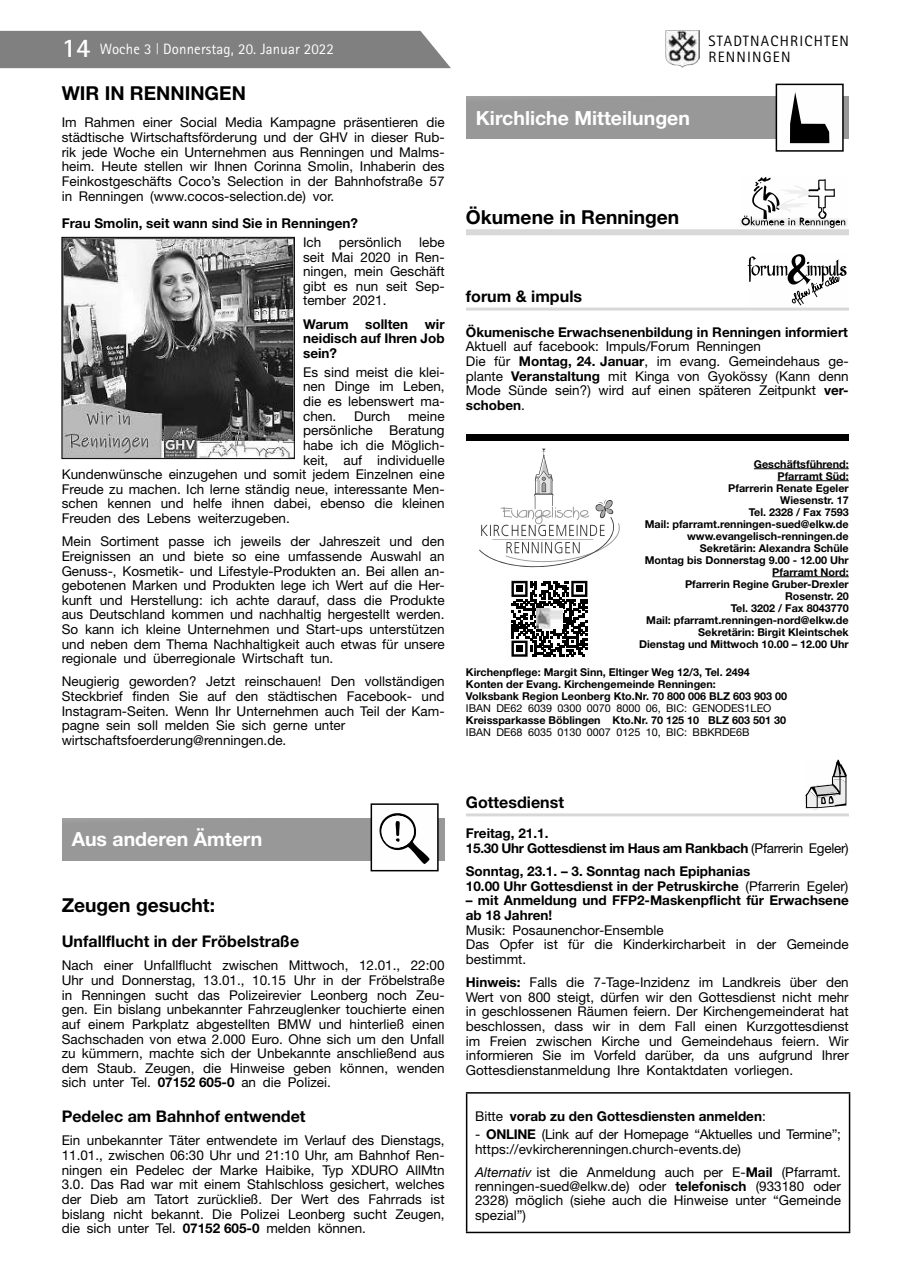
<style>
.page{position:relative;width:902px;height:1280px;background:#fff}
.page>*{position:absolute;margin:0;border:0;box-sizing:border-box;transform-origin:0 0}
.t1{font:700 27px "Rotis Sans Serif";color:#fff}
.t2{font:700 19.5px "Helvetica Neue";color:#fff}
.t3{font:700 19.2px "Helvetica Neue";color:#000}
.t4{font:700 16.05px "Helvetica Neue";color:#000}
.t5{font:15px "Rotis Sans Serif";letter-spacing:.01em;color:#fff}
.t6{font:15px "Rotis Sans Serif";letter-spacing:.08em;color:#000}
.t7{font:13.5px/14.7px "Helvetica Neue";color:#000;text-align:justify}
.t8{font:700 13.5px/14.7px "Helvetica Neue";color:#000}
.t9{font:13.5px/14.4px "Helvetica Neue";letter-spacing:-.02em;color:#000}
.t10{font:700 13.5px/14.7px "Helvetica Neue";letter-spacing:-.02em;color:#000}
.t11{font:700 10.8px/12px "Helvetica Neue";color:#000;text-align:right}
.t12{font:10.8px "Helvetica Neue";color:#000}
.s1{font-family:"Helvetica Neue";font-weight:300}
.s2{font-weight:700}
.s3{font-weight:400}
.s4{font-style:italic}
</style>
<div class="page">
<div style="left:0;top:31px;width:451px;height:37px;background:#808080"></div>
<img style="left:665px;top:30px;width:34px;height:38px">
<img style="left:64px;top:239px;width:228px;height:218px">
<div style="left:62px;top:237px;width:232px;height:222px;border:1px solid #000"></div>
<div style="left:62px;top:818px;width:382px;height:42px;background:#989898"></div>
<div style="left:371px;top:804px;width:67px;height:67px;background:#fefefe"></div>
<div style="left:370px;top:803px;width:68px;height:68px;border:2px solid #000"></div>
<svg style="left:369px;top:807px;width:60px;height:57px"></svg>
<div style="left:466px;top:96px;width:382px;height:43px;background:#989898"></div>
<div style="left:776px;top:84px;width:66px;height:67px;background:#fefefe"></div>
<div style="left:775px;top:84px;width:68px;height:68px;border:2px solid #000"></div>
<svg style="left:790px;top:92px;width:39px;height:51px"></svg>
<svg style="left:740px;top:219px;width:107px;height:7px"></svg>
<svg style="left:741px;top:177px;width:104px;height:51px"></svg>
<div style="left:466px;top:229px;width:382px;height:6px;background:#d8d8d9"></div>
<hr style="left:466px;top:308px;width:382px;height:3px;background:#d8d8d9">
<svg style="left:747px;top:254px;width:100px;height:52px"></svg>
<div style="left:466px;top:434px;width:382px;height:7px;background:#000"></div>
<hr style="left:753px;top:468px;width:95px;height:1px;background:#000">
<hr style="left:777px;top:480px;width:71px;height:1px;background:#000">
<hr style="left:772px;top:576px;width:76px;height:1px;background:#000">
<svg style="left:479px;top:448px;width:141px;height:119px"></svg>
<svg style="left:511px;top:581px;width:76px;height:76px"></svg>
<div style="left:516px;top:585px;width:7px;height:7px;background:#000"></div>
<div style="left:576px;top:585px;width:6px;height:7px;background:#000"></div>
<div style="left:516px;top:645px;width:7px;height:7px;background:#000"></div>
<img style="left:536px;top:609px;width:26px;height:20px">
<svg style="left:805px;top:760px;width:41px;height:50px"></svg>
<hr style="left:466px;top:813px;width:382px;height:3px;background:#d8d8d9">
<hr style="left:466px;top:1092px;width:384px;height:1px;background:#000">
<hr style="left:466px;top:1093px;width:1px;height:139px;background:#000">
<hr style="left:848px;top:1093px;width:2px;height:139px;background:#000">
<hr style="left:466px;top:1232px;width:384px;height:1px;background:#000">
<p class="t6" style="left:708px;top:32px;width:142px">STADTNACHRICHTEN</p>
<h1 class="t1" style="left:62px;top:31px;width:30px">14</h1>
<p class="t6" style="left:708px;top:48px;width:84px">RENNINGEN</p>
<p class="t5" style="left:100px;top:40px;width:235px">Woche 3 <span class="s1">|</span> Donnerstag, 20. Januar 2022</p>
<h3 class="t3" style="left:62px;top:81px;width:186px">WIR IN RENNINGEN</h3>
<p class="t7" style="left:62px;top:115px;width:384px">Im Rahmen einer Social Media Kampagne präsentieren die städtische Wirtschaftsförderung und der GHV in dieser Rub&shy;rik jede Woche ein Unternehmen aus Renningen und Malms&shy;heim. Heute stellen wir Ihnen Corinna Smolin, Inhaberin des Feinkostgeschäfts Coco’s Selection in der Bahnhofstraße 57 in Renningen (www.cocos-selection.de) vor.</p>
<p class="t8" style="left:62px;top:216px;width:298px">Frau Smolin, seit wann sind Sie in Renningen?</p>
<p class="t7" style="left:303px;top:235px;width:20px">Ich</p>
<p class="t7" style="left:339px;top:235px;width:64px">persönlich</p>
<h2 class="t2" style="left:476px;top:106px;width:216px">Kirchliche Mitteilungen</h2>
<h3 class="t3" style="left:466px;top:205px;width:215px">Ökumene in Renningen</h3>
<p class="t7" style="left:303px;top:235px;width:143px;text-indent:116px">lebe seit Mai 2020 in Ren&shy;ningen, mein Geschäft gibt es nun seit Sep&shy;tember 2021.</p>
<p class="t8" style="left:303px;top:316px;width:143px;text-align:justify">Warum sollten wir neidisch auf Ihren Job sein?</p>
<p class="t7" style="left:303px;top:364px;width:143px">Es sind meist die klei&shy;nen Dinge im Leben, die es lebenswert ma&shy;chen.</p>
<p class="t4" style="left:466px;top:287px;width:118px">forum &amp; impuls</p>
<p class="t8" style="left:466px;top:324px;width:383px">Ökumenische Erwachsenenbildung in Renningen informiert</p>
<p class="t7" style="left:466px;top:339px;width:384px;text-align:left">Aktuell auf facebook: Impuls/Forum Renningen<br>Die für <span class="s2">Montag, 24. Januar</span>, im evang. Gemeindehaus ge&shy;plante <span class="s2">Veranstaltung</span> mit Kinga von Gyokössy (Kann denn Mode Sünde sein?) wird auf einen späteren Zeitpunkt <span class="s2">ver&shy;schoben</span>.</p>
<p class="t7" style="left:354px;top:408px;width:38px">Durch</p>
<p class="t7" style="left:408px;top:408px;width:38px">meine</p>
<p class="t7" style="left:303px;top:423px;width:143px">persönliche Beratung</p>
<p class="t7" style="left:303px;top:438px;width:143px">habe ich die Möglich-</p>
<p class="t7" style="left:303px;top:452px;width:143px">keit, auf individuelle</p>
<p class="t7" style="left:62px;top:467px;width:384px">Kundenwünsche einzugehen und somit jedem Einzelnen eine</p>
<p class="t7" style="left:62px;top:481px;width:384px">Freude zu machen. Ich lerne ständig neue, interessante Men-</p>
<p class="t7" style="left:62px;top:496px;width:384px">schen kennen und helfe ihnen dabei, ebenso die kleinen</p>
<p class="t7" style="left:62px;top:511px;width:230px">Freuden des Lebens weiterzugeben.</p>
<p class="t7" style="left:62px;top:534px;width:384px">Mein Sortiment passe ich jeweils der Jahreszeit und den Ereignissen an und biete so eine umfassende Auswahl an Genuss-, Kosmetik- und Lifestyle-Produkten an. Bei allen an&shy;gebotenen Marken und Produkten lege ich Wert auf die Her&shy;kunft und Herstellung: ich achte darauf, dass die Produkte aus Deutschland kommen und nachhaltig hergestellt werden.<br>So kann ich kleine Unternehmen und Start-ups unterstützen und neben dem Thema Nachhaltigkeit auch etwas für unsere regionale und überregionale Wirtschaft tun.</p>
<p class="t7" style="left:62px;top:674px;width:384px;text-align:left">Neugierig geworden? Jetzt reinschauen! Den vollständigen Steckbrief finden Sie auf den städtischen Facebook- und Instagram-Seiten. Wenn Ihr Unternehmen auch Teil der Kam&shy;pagne sein soll melden Sie sich gerne unter wirtschaftsfoerderung@renningen.de.</p>
<p class="t11" style="left:639px;top:458px;width:211px">Geschäftsführend:<br>Pfarramt Süd:<br>Pfarrerin Renate Egeler<br>Wiesenstr. 17<br>Tel. 2328 / Fax 7593<br>Mail: pfarramt.renningen-sued@elkw.de www.evangelisch-renningen.de<br>Sekretärin: Alexandra Schüle<br>Montag bis Donnerstag 9.00 - 12.00 Uhr<br>Pfarramt Nord:<br>Pfarrerin Regine Gruber-Drexler<br>Rosenstr. 20<br>Tel. 3202 / Fax 8043770<br>Mail: pfarramt.renningen-nord@elkw.de<br>Sekretärin: Birgit Kleintschek<br>Dienstag und Mittwoch 10.00 – 12.00 Uhr</p>
<p class="t11" style="left:466px;top:666px;width:323px;text-align:left">Kirchenpflege: Margit Sinn, Eltinger Weg 12/3, Tel. 2494<br>Konten der Evang. Kirchengemeinde Renningen:<br>Volksbank Region Leonberg Kto.Nr. 70 800 006 BLZ 603 903 00</p>
<p class="t12" style="left:466px;top:702px;width:307px">IBAN DE62 6039 0300 0070 8000 06, BIC: GENODES1LEO</p>
<p class="t11" style="left:466px;top:714px;width:322px">Kreissparkasse Böblingen Kto.Nr. 70 125 10 BLZ 603 501 30</p>
<p class="t12" style="left:466px;top:726px;width:285px">IBAN DE68 6035 0130 0007 0125 10, BIC: BBKRDE6B</p>
<h2 class="t2" style="left:72px;top:827px;width:192px">Aus anderen Ämtern</h2>
<h3 class="t3" style="left:62px;top:894px;width:155px">Zeugen gesucht:</h3>
<p class="t4" style="left:62px;top:931px;width:239px">Unfallflucht in der Fröbelstraße</p>
<p class="t7" style="left:62px;top:958px;width:384px">Nach einer Unfallflucht zwischen Mittwoch, 12.01., 22:00<br>Uhr und Donnerstag, 13.01., 10.15 Uhr in der Fröbelstraße in Renningen sucht das Polizeirevier Leonberg noch Zeu&shy;gen. Ein bislang unbekannter Fahrzeuglenker touchierte einen auf einem Parkplatz abgestellten BMW und hinterließ einen Sachschaden von etwa 2.000 Euro. Ohne sich um den Unfall zu kümmern, machte sich der Unbekannte anschließend aus dem Staub. Zeugen, die Hinweise geben können, wenden sich unter Tel. <span class="s2">07152 605-0</span> an die Polizei.</p>
<p class="t4" style="left:62px;top:1106px;width:245px">Pedelec am Bahnhof entwendet</p>
<p class="t7" style="left:62px;top:1133px;width:384px">Ein unbekannter Täter entwendete im Verlauf des Dienstags, 11.01., zwischen 06:30 Uhr und 21:10 Uhr, am Bahnhof Ren&shy;ningen ein Pedelec der Marke Haibike, Typ XDURO AllMtn 3.0. Das Rad war mit einem Stahlschloss gesichert, welches der Dieb am Tatort zurückließ. Der Wert des Fahrrads ist bislang nicht bekannt. Die Polizei Leonberg sucht Zeugen, die sich unter Tel. <span class="s2">07152 605-0</span> melden können.</p>
<p class="t4" style="left:466px;top:792px;width:100px">Gottesdienst</p>
<p class="t10" style="left:466px;top:826px;width:384px">Freitag, 21.1.<br>15.30 Uhr Gottesdienst im Haus am Rankbach <span class="s3">(Pfarrerin Egeler)</span></p>
<p class="t8" style="left:466px;top:864px;width:384px">Sonntag, 23.1. – 3. Sonntag nach Epiphanias<br>10.00 Uhr Gottesdienst in der Petruskirche <span class="s3">(Pfarrerin Egeler)</span></p>
<p class="t8" style="left:466px;top:893px;width:384px">– mit Anmeldung und FFP2-Maskenpflicht für Erwachsene ab 18 Jahren!</p>
<p class="t7" style="left:466px;top:922px;width:384px;text-align:left">Musik: Posaunenchor-Ensemble<br>Das Opfer ist für die Kinderkircharbeit in der Gemeinde bestimmt.</p>
<p class="t7" style="left:466px;top:975px;width:384px"><span class="s2">Hinweis:</span> Falls die 7-Tage-Inzidenz im Landkreis über den Wert von 800 steigt, dürfen wir den Gottesdienst nicht mehr in geschlossenen Räumen feiern. Der Kirchengemeinderat hat beschlossen, dass wir in dem Fall einen Kurzgottesdienst im Freien zwischen Kirche und Gemeindehaus feiern. Wir informieren Sie im Vorfeld darüber, da uns aufgrund Ihrer Gottesdienstanmeldung Ihre Kontaktdaten vorliegen.</p>
<p class="t8" style="left:475px;top:1108px;width:292px"><span class="s3">Bitte</span> vorab zu den Gottesdiensten anmelden<span class="s3">:</span></p>
<p class="t9" style="left:475px;top:1127px;width:367px">- <span class="s2">ONLINE</span> (Link auf der Homepage “Aktuelles und Termine”; https://evkircherenningen.church-events.de)</p>
<p class="t7" style="left:475px;top:1164px;width:367px"><span class="s4">Alternativ</span> ist die Anmeldung auch per E-<span class="s2">Mail</span> (Pfarramt. renningen-sued@elkw.de) oder <span class="s2">telefonisch</span> (933180 oder 2328) möglich (siehe auch die Hinweise unter “Gemeinde spezial”)</p>
</div>
